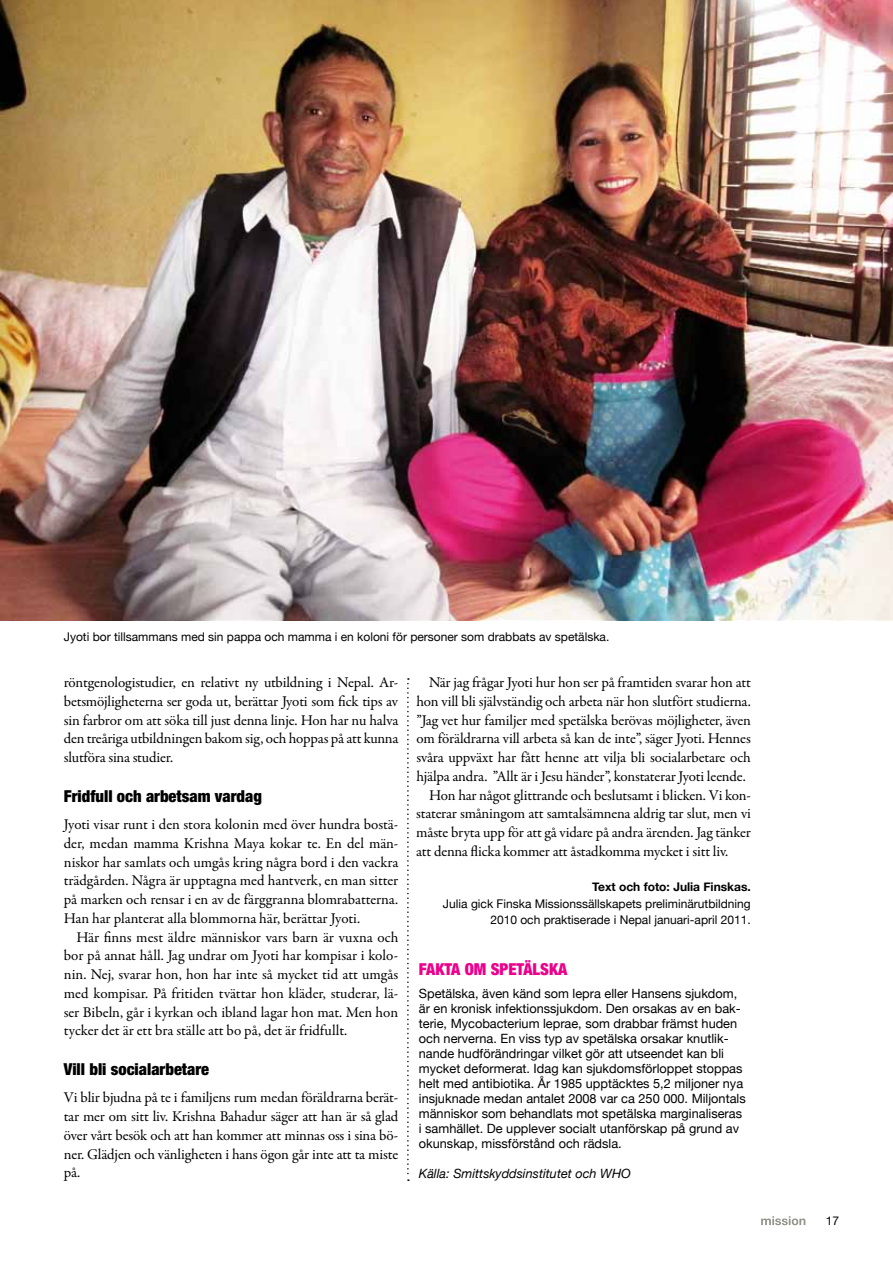
<style>
.page{position:relative;width:893px;height:1263px;background:#fff}
.page>*{position:absolute;margin:0;border:0;box-sizing:border-box;transform-origin:0 0}
.t1{font:900 condensed 16.5px "Helvetica Neue LT Std";color:#000}
.t2{font:900 condensed 16.5px "Helvetica Neue LT Std";color:#ec008c}
.t3{font:15px/18.8px "Garamond Premr Pro";letter-spacing:-.01em;color:#000;text-align:justify}
.t4{font:12.75px/15px "Helvetica Neue";color:#000}
.t5{font:italic 12.75px "Helvetica Neue";color:#000}
.t6{font:12px/16.5px "Helvetica Neue";color:#000;text-align:right}
.t7{font:700 12px "Helvetica Neue";color:#000}
</style>
<div class="page">
<svg style="left:761px;top:1216px;width:44px;height:9px"></svg>
<svg style="left:407px;top:678px;width:2px;height:503px"></svg>
<img style="left:0;top:0;width:893px;height:621px">
<p class="t6" style="left:64px;top:627px;width:547px">Jyoti bor tillsammans med sin pappa och mamma i en koloni för personer som drabbats av spetälska.</p>
<p class="t3" style="left:64px;top:673px;width:336px">röntgenologistudier, en relativt ny utbildning i Nepal. Ar&shy;betsmöjligheterna ser goda ut, berättar Jyoti som fick tips av sin farbror om att söka till just denna linje. Hon har nu halva den treåriga utbildningen bakom sig, och hoppas på att kunna slutföra sina studier.</p>
<p class="t1" style="left:64px;top:786px;width:200px">Fridfull och arbetsam vardag</p>
<p class="t3" style="left:64px;top:815px;width:336px">Jyoti visar runt i den stora kolonin med över hundra bostä&shy;der, medan mamma Krishna Maya kokar te. En del män&shy;niskor har samlats och umgås kring några bord i den vackra trädgården. Några är upptagna med hantverk, en man sitter på marken och rensar i en av de färggranna blomrabatterna.<br>Han har planterat alla blommorna här, berättar Jyoti.</p>
<p class="t3" style="left:64px;top:928px;width:336px;text-indent:13px">Här finns mest äldre människor vars barn är vuxna och bor på annat håll. Jag undrar om Jyoti har kompisar i kolo&shy;nin. Nej, svarar hon, hon har inte så mycket tid att umgås med kompisar. På fritiden tvättar hon kläder, studerar, lä&shy;ser Bibeln, går i kyrkan och ibland lagar hon mat. Men hon tycker det är ett bra ställe att bo på, det är fridfullt.</p>
<p class="t1" style="left:64px;top:1059px;width:147px">Vill bli socialarbetare</p>
<p class="t3" style="left:64px;top:1088px;width:336px">Vi blir bjudna på te i familjens rum medan föräldrarna berät&shy;tar mer om sitt liv. Krishna Bahadur säger att han är så glad över vårt besök och att han kommer att minnas oss i sina bö&shy;ner. Glädjen och vänligheten i hans ögon går inte att ta miste på.</p>
<p class="t3" style="left:429px;top:673px;width:323px">När jag frågar Jyoti hur hon ser på framtiden svarar hon att</p>
<p class="t3" style="left:416px;top:692px;width:336px">hon vill bli självständig och arbeta när hon slutfört studierna.</p>
<p class="t3" style="left:416px;top:711px;width:336px">”Jag vet hur familjer med spetälska berövas möjligheter, även</p>
<p class="t3" style="left:416px;top:729px;width:336px">om föräldrarna vill arbeta så kan de inte”, säger Jyoti. Hennes</p>
<p class="t3" style="left:416px;top:748px;width:336px">svåra uppväxt har fått henne att vilja bli socialarbetare och</p>
<p class="t3" style="left:416px;top:767px;width:331px">hjälpa andra. ”Allt är i Jesu händer”, konstaterar Jyoti leende.</p>
<p class="t3" style="left:429px;top:786px;width:323px">Hon har något glittrande och beslutsamt i blicken. Vi kon-</p>
<p class="t3" style="left:416px;top:804px;width:336px">staterar småningom att samtalsämnena aldrig tar slut, men vi</p>
<p class="t3" style="left:416px;top:823px;width:336px">måste bryta upp för att gå vidare på andra ärenden. Jag tänker</p>
<p class="t3" style="left:416px;top:842px;width:314px">att denna flicka kommer att åstadkomma mycket i sitt liv.</p>
<p class="t7" style="left:592px;top:876px;width:160px">Text och foto: Julia Finskas.</p>
<p class="t6" style="left:443px;top:894px;width:309px">Julia gick Finska Missionssällskapets preliminärutbildning<br>2010 och praktiserade i Nepal januari-april 2011.</p>
<p class="t2" style="left:419px;top:959px;width:150px">FAKTA OM SPETÄLSKA</p>
<p class="t4" style="left:419px;top:985px;width:328px">Spetälska, även känd som lepra eller Hansens sjukdom, är en kronisk infektionssjukdom. Den orsakas av en bak&shy;terie, Mycobacterium leprae, som drabbar främst huden och nerverna. En viss typ av spetälska orsakar knutlik&shy;nande hudförändringar vilket gör att utseendet kan bli mycket deformerat. Idag kan sjukdomsförloppet stoppas helt med antibiotika. År 1985 upptäcktes 5,2 miljoner nya insjuknade medan antalet 2008 var ca 250 000. Miljontals människor som behandlats mot spetälska marginaliseras i samhället. De upplever socialt utanförskap på grund av okunskap, missförstånd och rädsla.</p>
<p class="t5" style="left:419px;top:1163px;width:214px">Källa: Smittskyddsinstitutet och WHO</p>
<p class="t6" style="left:826px;top:1211px;width:15px">17</p>
</div>
